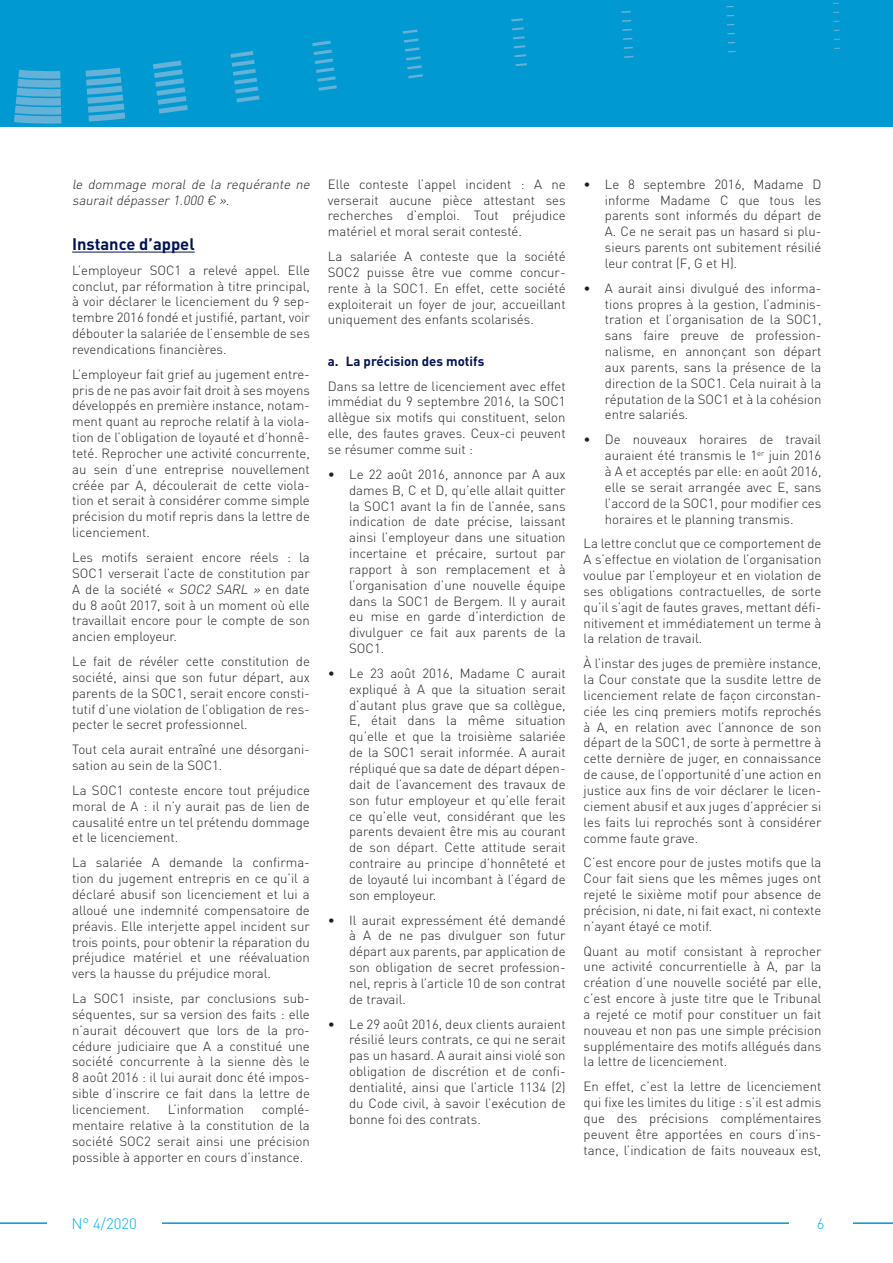
<style>
.page{position:relative;width:893px;height:1263px;background:#fff}
.page>*{position:absolute;margin:0;border:0;box-sizing:border-box;transform-origin:0 0}
.Soustitre_1{font:700 16.5px "DIN Pro";color:#001352}
.t1{font:300 15px "DIN Pro";color:#00aeef}
.texte_courant{font:300 13.2px/15.9px "DIN Pro";color:#231f20;text-align:justify}
.texte_courant-2{font:italic 300 13.2px/15.9px "DIN Pro";color:#231f20}
.t2{font:700 13.2px "DIN Pro";color:#001352}
.s1{font-style:italic}
</style>
<div class="page">
<hr style="left:0;top:1222px;width:893px;height:2px;background:#0099d1">
<div style="left:0;top:0;width:893px;height:126px;background:#0099d1"></div>
<svg style="left:511px;top:18px;width:12px;height:3px"></svg>
<svg style="left:621px;top:11px;width:10px;height:2px"></svg>
<svg style="left:512px;top:27px;width:12px;height:3px"></svg>
<svg style="left:622px;top:20px;width:9px;height:2px"></svg>
<svg style="left:513px;top:36px;width:12px;height:3px"></svg>
<svg style="left:622px;top:29px;width:10px;height:2px"></svg>
<svg style="left:514px;top:45px;width:11px;height:3px"></svg>
<svg style="left:623px;top:38px;width:9px;height:2px"></svg>
<svg style="left:515px;top:54px;width:11px;height:3px"></svg>
<svg style="left:624px;top:47px;width:9px;height:2px"></svg>
<svg style="left:14px;top:70px;width:47px;height:54px;background:#4fabd6"></svg>
<svg style="left:86px;top:68px;width:39px;height:54px"></svg>
<svg style="left:153px;top:60px;width:35px;height:54px"></svg>
<svg style="left:230px;top:51px;width:30px;height:51px"></svg>
<svg style="left:312px;top:41px;width:25px;height:50px"></svg>
<svg style="left:403px;top:29px;width:20px;height:49px"></svg>
<svg style="left:515px;top:63px;width:12px;height:3px"></svg>
<svg style="left:624px;top:56px;width:9px;height:2px"></svg>
<div style="left:789px;top:1217px;width:64px;height:46px;background:#fff"></div>
<div style="left:47px;top:1217px;width:115px;height:46px;background:#fff"></div>
<hr style="left:72px;top:252px;width:123px;height:1px;background:#001352">
<p class="texte_courant-2" style="left:72px;top:175px;width:242px">le dommage moral de la requérante ne sauraitdépasser1.000 € ».</p>
<p class="Soustitre_1" style="left:72px;top:233px;width:124px">Instance d’appel</p>
<p class="texte_courant" style="left:72px;top:261px;width:239px">L’employeur SOC1 a relevé appel. Elle conclut, par réformation à titre principal, à voir déclarer le licenciement du 9 sep&shy;tembre 2016 fondé et justifié, partant, voir débouter la salariée de l’ensemble de ses revendications financières.</p>
<p class="texte_courant" style="left:72px;top:365px;width:239px">L’employeur fait grief au jugement entre&shy;pris de ne pas avoir fait droit à ses moyens développés en première instance, notam&shy;ment quant au reproche relatif à la viola&shy;tion de l’obligation de loyauté et d’honnê&shy;teté. Reprocher une activité concurrente, au sein d’une entreprise nouvellement créée par A, découlerait de cette viola&shy;tion et serait à considérer comme simple précision du motif repris dans la lettre de licenciement.</p>
<p class="texte_courant" style="left:72px;top:549px;width:239px">Les motifs seraient encore réels : la SOC1 verserait l’acte de constitution par A de la société <span class="s1">« SOC2 SARL »</span> en date du 8 août 2017, soit à un moment où elle travaillait encore pour le compte de son ancien employeur.</p>
<p class="texte_courant" style="left:72px;top:653px;width:239px">Le fait de révéler cette constitution de société, ainsi que son futur départ, aux parents de la SOC1, serait encore consti&shy;tutif d’une violation de l’obligation de res&shy;pecter le secret professionnel.</p>
<p class="texte_courant" style="left:72px;top:741px;width:239px">Tout cela aurait entraîné une désorgani&shy;sation au sein de la SOC1.</p>
<p class="texte_courant" style="left:72px;top:782px;width:239px">La SOC1 conteste encore tout préjudice moral de A : il n’y aurait pas de lien de causalité entre un tel prétendu dommage et le licenciement.</p>
<p class="texte_courant" style="left:72px;top:854px;width:239px">La salariée A demande la confirma&shy;tion du jugement entrepris en ce qu’il a déclaré abusif son licenciement et lui a alloué une indemnité compensatoire de préavis. Elle interjette appel incident sur trois points, pour obtenir la réparation du préjudice matériel et une réévaluation vers la hausse du préjudice moral.</p>
<p class="texte_courant" style="left:72px;top:990px;width:239px">La SOC1 insiste, par conclusions sub&shy;séquentes, sur sa version des faits : elle n’aurait découvert que lors de la pro&shy;cédure judiciaire que A a constitué une société concurrente à la sienne dès le 8 août 2016 : il lui aurait donc été impos&shy;sible d’inscrire ce fait dans la lettre de licenciement.</p>
<p class="texte_courant" style="left:72px;top:1101px;width:239px;text-indent:190px">complé&shy;mentaire relative à la constitution de la société SOC2 serait ainsi une précision possible à apporter en cours d’instance.</p>
<p class="texte_courant" style="left:168px;top:1101px;width:78px">L’information</p>
<p class="texte_courant" style="left:328px;top:175px;width:239px">Elle conteste l’appel incident : A ne verserait aucune pièce attestant ses recherches d’emploi. Tout préjudice matériel et moral serait contesté.</p>
<p class="texte_courant" style="left:328px;top:248px;width:239px">La salariée A conteste que la société SOC2 puisse être vue comme concur&shy;rente à la SOC1. En effet, cette société exploiterait un foyer de jour, accueillant uniquement des enfants scolarisés.</p>
<p class="t2" style="left:328px;top:352px;width:158px">a. La précision des motifs</p>
<p class="texte_courant" style="left:328px;top:377px;width:239px">Dans sa lettre de licenciement avec effet immédiat du 9 septembre 2016, la SOC1 allègue six motifs qui constituent, selon elle, des fautes graves. Ceux-ci peuvent se résumer comme suit :</p>
<p class="texte_courant" style="left:349px;top:466px;width:218px;text-indent:-21px">• Le 22 août 2016, annonce par A aux dames B, C et D, qu’elle allait quitter la SOC1 avant la fin de l’année, sans indication de date précise, laissant ainsi l’employeur dans une situation incertaine et précaire, surtout par rapport à son remplacement et à l’organisation d’une nouvelle équipe dans la SOC1 de Bergem. Il y aurait eu mise en garde d’interdiction de divulguer ce fait aux parents de la SOC1.</p>
<p class="texte_courant" style="left:349px;top:665px;width:218px;text-indent:-21px">• Le 23 août 2016, Madame C aurait expliqué à A que la situation serait d’autant plus grave que sa collègue, E, était dans la même situation qu’elle et que la troisième salariée de la SOC1 serait informée. A aurait répliqué que sa date de départ dépen&shy;dait de l’avancement des travaux de son futur employeur et qu’elle ferait ce qu’elle veut, considérant que les parents devaient être mis au courant de son départ. Cette attitude serait contraire au principe d’honnêteté et de loyauté lui incombant à l’égard de son employeur.</p>
<p class="texte_courant" style="left:349px;top:911px;width:218px;text-indent:-21px">• Il aurait expressément été demandé à A de ne pas divulguer son futur départ aux parents, par application de son obligation de secret profession&shy;nel, repris à l’article 10 de son contrat de travail.</p>
<p class="texte_courant" style="left:349px;top:1015px;width:218px;text-indent:-21px">• Le 29 août 2016, deux clients auraient résilié leurs contrats, ce qui ne serait pas un hasard. A aurait ainsi violé son obligation de discrétion et de confi&shy;dentialité, ainsi que l’article 1134 (2) du Code civil, à savoir l’exécution de bonne foi des contrats.</p>
<p class="texte_courant" style="left:605px;top:175px;width:218px;text-indent:-21px">• Le 8 septembre 2016, Madame D informe Madame C que tous les parents sont informés du départ de A. Ce ne serait pas un hasard si plu&shy;sieurs parents ont subitement résilié leur contrat (F, G et H).</p>
<p class="texte_courant" style="left:605px;top:279px;width:218px;text-indent:-21px">• A aurait ainsi divulgué des informa&shy;tions propres à la gestion, l’adminis&shy;tration et l’organisation de la SOC1, sans faire preuve de profession&shy;nalisme, en annonçant son départ aux parents, sans la présence de la direction de la SOC1. Cela nuirait à la réputation de la SOC1 et à la cohésion entre salariés.</p>
<p class="texte_courant" style="left:605px;top:431px;width:218px;text-indent:-21px">• De nouveaux horaires de travail auraient été transmis le 1<sup>er</sup> juin 2016 à A et acceptés par elle: en août 2016, elle se serait arrangée avec E, sans l’accord de la SOC1, pour modifier ces horaires et le planning transmis.</p>
<p class="texte_courant" style="left:584px;top:535px;width:239px">La lettre conclut que ce comportement de A s’effectue en violation de l’organisation voulue par l’employeur et en violation de ses obligations contractuelles, de sorte qu’il s’agit de fautes graves, mettant défi&shy;nitivement et immédiatement un terme à la relation de travail.</p>
<p class="texte_courant" style="left:584px;top:655px;width:239px">À l’instar des juges de première instance, la Cour constate que la susdite lettre de licenciement relate de façon circonstan&shy;ciée les cinq premiers motifs reprochés à A, en relation avec l’annonce de son départ de la SOC1, de sorte à permettre à cette dernière de juger, en connaissance de cause, de l’opportunité d’une action en justice aux fins de voir déclarer le licen&shy;ciement abusif et aux juges d’apprécier si les faits lui reprochés sont à considérer comme faute grave.</p>
<p class="texte_courant" style="left:584px;top:854px;width:239px">C’est encore pour de justes motifs que la Cour fait siens que les mêmes juges ont rejeté le sixième motif pour absence de précision, ni date, ni fait exact, ni contexte n’ayant étayé ce motif.</p>
<p class="texte_courant" style="left:584px;top:942px;width:239px">Quant au motif consistant à reprocher une activité concurrentielle à A, par la création d’une nouvelle société par elle, c’est encore à juste titre que le Tribunal a rejeté ce motif pour constituer un fait nouveau et non pas une simple précision supplémentaire des motifs allégués dans la lettre de licenciement.</p>
<p class="texte_courant" style="left:584px;top:1078px;width:239px">En effet, c’est la lettre de licenciement qui fixe les limites du litige : s’il est admis que des précisions complémentaires peuvent être apportées en cours d’ins&shy;tance, l’indication de faits nouveaux est,</p>
<p class="t1" style="left:71px;top:1213px;width:67px">N° 4/2020</p>
<p class="t1" style="left:817px;top:1213px;width:9px">6</p>
</div>
